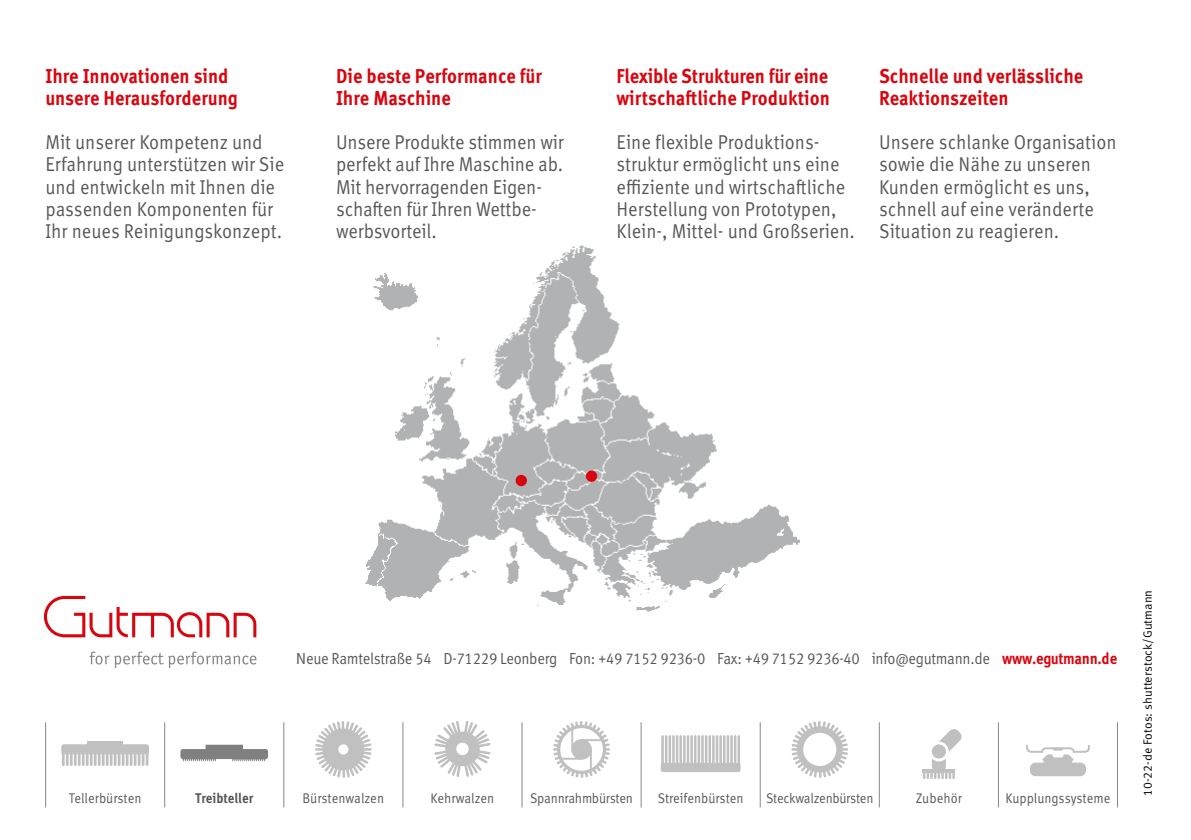
<style>
.page{position:relative;width:1191px;height:840px;background:#fff}
.page>*{position:absolute;margin:0;border:0;box-sizing:border-box;transform-origin:0 0}
.t1{font:20px/22px "Meta Correspondence Pro";color:#565655;scale:.9 1}
.t2{font:700 20px/22px "Meta Correspondence Pro";color:#d8050e;scale:.9 1}
.t3{font:16px "Meta Correspondence Pro";letter-spacing:-.02em;color:#565655}
.t4{font:14px "Meta Correspondence Pro";letter-spacing:-.01em;color:#565655;scale:.9 1}
.t5{font:700 14px "Meta Correspondence Pro";letter-spacing:-.005em;color:#565655;scale:.9 1}
.t6{font:12px "Meta Correspondence Pro";color:#000}
.s1{font-weight:700;color:#d8050e}
</style>
<div class="page">
<svg style="left:44px;top:595px;width:212px;height:42px"></svg>
<svg style="left:90px;top:651px;width:166px;height:16px"></svg>
<img style="left:366px;top:245px;width:433px;height:367px">
<div style="left:515px;top:474px;width:12px;height:12px;background:#d8050e;border-radius:50%"></div>
<div style="left:586px;top:470px;width:11px;height:11px;background:#d8050e;border-radius:50%"></div>
<hr style="left:45px;top:721px;width:1px;height:86px;background:#868786">
<hr style="left:164px;top:721px;width:1px;height:86px;background:#868786">
<hr style="left:283px;top:721px;width:1px;height:86px;background:#868786">
<hr style="left:402px;top:721px;width:1px;height:86px;background:#868786">
<hr style="left:521px;top:721px;width:1px;height:86px;background:#868786">
<hr style="left:641px;top:721px;width:1px;height:86px;background:#868786">
<hr style="left:760px;top:721px;width:1px;height:86px;background:#868786">
<hr style="left:879px;top:721px;width:1px;height:86px;background:#868786">
<hr style="left:998px;top:721px;width:1px;height:86px;background:#868786">
<hr style="left:1117px;top:721px;width:1px;height:86px;background:#868786">
<svg style="left:791px;top:721px;width:57px;height:57px"></svg>
<svg style="left:800px;top:729px;width:39px;height:39px"></svg>
<div style="left:797px;top:726px;width:45px;height:46px;border:6px solid #000;border-radius:50%"></div>
<div style="left:661px;top:763px;width:79px;height:8px;background:#c0c0c0;border-radius:2px"></div>
<div style="left:661px;top:762px;width:79px;height:9px;border:1px solid #000;border-radius:2px"></div>
<hr style="left:661px;top:736px;width:3px;height:28px;background:#000">
<hr style="left:665px;top:736px;width:2px;height:28px;background:#000">
<hr style="left:668px;top:736px;width:3px;height:28px;background:#000">
<hr style="left:672px;top:736px;width:2px;height:28px;background:#000">
<hr style="left:676px;top:736px;width:2px;height:28px;background:#000">
<hr style="left:679px;top:736px;width:3px;height:28px;background:#000">
<hr style="left:683px;top:736px;width:2px;height:28px;background:#000">
<hr style="left:686px;top:736px;width:3px;height:28px;background:#000">
<hr style="left:690px;top:736px;width:3px;height:28px;background:#000">
<hr style="left:694px;top:736px;width:2px;height:28px;background:#000">
<hr style="left:697px;top:736px;width:3px;height:28px;background:#000">
<hr style="left:701px;top:736px;width:3px;height:28px;background:#000">
<hr style="left:705px;top:736px;width:2px;height:28px;background:#000">
<hr style="left:708px;top:736px;width:3px;height:28px;background:#000">
<hr style="left:712px;top:736px;width:2px;height:28px;background:#000">
<hr style="left:715px;top:736px;width:3px;height:28px;background:#000">
<hr style="left:719px;top:736px;width:3px;height:28px;background:#000">
<hr style="left:723px;top:736px;width:2px;height:28px;background:#000">
<hr style="left:726px;top:736px;width:3px;height:28px;background:#000">
<hr style="left:730px;top:736px;width:3px;height:28px;background:#000">
<hr style="left:734px;top:736px;width:2px;height:28px;background:#000">
<hr style="left:737px;top:736px;width:3px;height:28px;background:#000">
<svg style="left:553px;top:721px;width:57px;height:57px"></svg>
<svg style="left:558px;top:726px;width:46px;height:45px"></svg>
<div style="left:557px;top:724px;width:49px;height:49px;border:3px solid #000;border-radius:50%"></div>
<div style="left:572px;top:739px;width:19px;height:19px;background:#c0c0c0;border-radius:50%"></div>
<div style="left:571px;top:738px;width:21px;height:21px;border:2px solid #000;border-radius:50%"></div>
<hr style="left:571px;top:728px;width:2px;height:21px;background:#000">
<hr style="left:581px;top:738px;width:21px;height:2px;background:#000">
<hr style="left:590px;top:748px;width:2px;height:21px;background:#000">
<hr style="left:560px;top:757px;width:21px;height:2px;background:#000">
<svg style="left:315px;top:721px;width:57px;height:57px"></svg>
<div style="left:326px;top:731px;width:35px;height:35px;background:#c0c0c0;border-radius:50%"></div>
<div style="left:322px;top:728px;width:42px;height:41px;border:6px solid #000;border-radius:50%"></div>
<div style="left:339px;top:745px;width:8px;height:8px;background:#fff;border-radius:50%"></div>
<div style="left:338px;top:744px;width:10px;height:10px;border:2px solid #fff;border-radius:50%"></div>
<svg style="left:434px;top:721px;width:57px;height:56px"></svg>
<div style="left:448px;top:734px;width:28px;height:28px;background:#c0c0c0;border-radius:50%"></div>
<div style="left:445px;top:731px;width:35px;height:34px;border:6px solid #000;border-radius:50%"></div>
<div style="left:455px;top:741px;width:15px;height:14px;background:#fff;border-radius:50%"></div>
<div style="left:454px;top:740px;width:17px;height:16px;border:2px solid #000;border-radius:50%"></div>
<div style="left:62px;top:744px;width:86px;height:9px;background:#c0c0c0;border-radius:2px"></div>
<div style="left:61px;top:744px;width:88px;height:9px;border:1px solid #000;border-radius:2px"></div>
<svg style="left:62px;top:752px;width:86px;height:12px"></svg>
<div style="left:87px;top:740px;width:36px;height:8px;background:#c0c0c0"></div>
<svg style="left:931px;top:753px;width:15px;height:18px"></svg>
<hr style="left:922px;top:769px;width:33px;height:3px;background:#000">
<svg style="left:940px;top:729px;width:22px;height:23px"></svg>
<svg style="left:930px;top:742px;width:17px;height:17px"></svg>
<div style="left:929px;top:741px;width:19px;height:20px;border:3px solid #fff;border-radius:50%"></div>
<svg style="left:922px;top:770px;width:33px;height:7px"></svg>
<div style="left:1030px;top:762px;width:56px;height:13px;background:#c0c0c0;border-radius:6px"></div>
<div style="left:1043px;top:754px;width:29px;height:13px;background:#c0c0c0;border-radius:6px"></div>
<hr style="left:1043px;top:757px;width:29px;height:3px;background:#000">
<div style="left:1052px;top:748px;width:11px;height:9px;background:#fff;border-radius:3px"></div>
<svg style="left:1026px;top:745px;width:64px;height:8px"></svg>
<div style="left:181px;top:749px;width:86px;height:9px;background:#808080;border-radius:2px"></div>
<div style="left:181px;top:748px;width:87px;height:10px;border:1px solid #000;border-radius:2px"></div>
<div style="left:206px;top:745px;width:36px;height:8px;background:#808080"></div>
<svg style="left:182px;top:755px;width:34px;height:6px"></svg>
<svg style="left:232px;top:756px;width:34px;height:5px"></svg>
<p class="t2" style="left:45px;top:64px;width:215px">Ihre Innovationen sind unsere Herausforderung</p>
<p class="t1" style="left:45px;top:130px;width:267px">Mit unserer Kompetenz und<br>Erfahrung unterstützen wir Sie und entwickeln mit Ihnen die passenden Komponenten für<br>Ihr neues Reinigungskonzept.</p>
<p class="t2" style="left:336px;top:64px;width:230px">Die beste Performance für<br>Ihre Maschine</p>
<p class="t1" style="left:336px;top:130px;width:254px">Unsere Produkte stimmen wir perfekt auf Ihre Maschine ab.<br>Mit hervorragenden Eigen&shy;schaften für Ihren Wettbe&shy;werbsvorteil.</p>
<p class="t2" style="left:616px;top:64px;width:239px">Flexible Strukturen für eine wirtschaftliche Produktion</p>
<p class="t1" style="left:616px;top:130px;width:266px">Eine flexible Produktions&shy;struktur ermöglicht uns eine effiziente und wirtschaftliche<br>Herstellung von Prototypen,<br>Klein-, Mittel- und Großserien.</p>
<p class="t2" style="left:879px;top:64px;width:228px">Schnelle und verlässliche<br>Reaktionszeiten</p>
<p class="t1" style="left:879px;top:130px;width:265px">Unsere schlanke Organisation sowie die Nähe zu unseren<br>Kunden ermöglicht es uns, schnell auf eine veränderte<br>Situation zu reagieren.</p>
<p class="t3" style="left:296px;top:646px;width:823px">Neue Ramtelstraße 54 D-71229 Leonberg Fon: +49 7152 9236-0 Fax: +49 7152 9236-40 info@egutmann.de <span class="s1">www.egutmann.de</span></p>
<p class="t4" style="left:69px;top:787px;width:82px">Tellerbürsten</p>
<p class="t5" style="left:195px;top:787px;width:66px">Treibteller</p>
<p class="t4" style="left:302px;top:787px;width:92px">Bürstenwalzen</p>
<p class="t4" style="left:430px;top:787px;width:72px">Kehrwalzen</p>
<p class="t4" style="left:530px;top:787px;width:116px">Spannrahmbürsten</p>
<p class="t4" style="left:657px;top:787px;width:97px">Streifenbürsten</p>
<p class="t4" style="left:766px;top:787px;width:121px">Steckwalzenbürsten</p>
<p class="t4" style="left:915px;top:787px;width:53px">Zubehör</p>
<p class="t4" style="left:1005px;top:787px;width:118px">Kupplungssysteme</p>
<p class="t6" style="left:1138px;top:795px;width:208px;rotate:-90deg">10-22-de Fotos: shutterstock/Gutmann</p>
</div>
